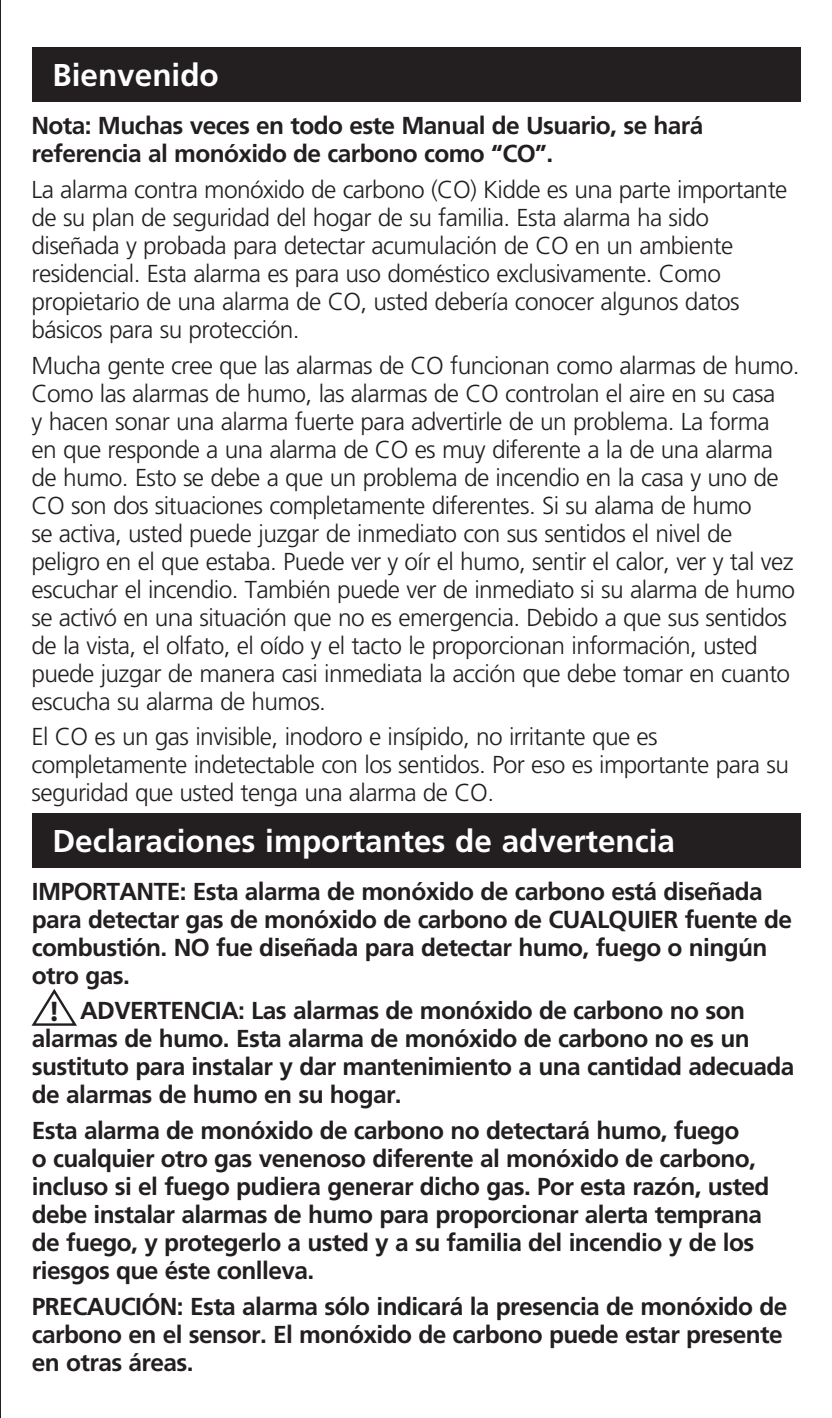
<style>
.page{position:relative;width:832px;height:1418px;background:#fff}
.page>*{position:absolute;margin:0;border:0;box-sizing:border-box;transform-origin:0 0}
.t1{font:700 31.5px "Frutiger";color:#fff}
.t2{font:700 28.35px "Myriad";color:#231f20}
.t3{font:300 24.5px/28px "Frutiger";letter-spacing:-.025em;color:#231f20}
.t4{font:700 24.5px/28px "Frutiger";letter-spacing:-.025em;color:#231f20}
</style>
<div class="page">
<div style="left:32px;top:47px;width:768px;height:54px;background:#231f20"></div>
<div style="left:32px;top:813px;width:768px;height:55px;background:#231f20"></div>
<hr style="left:0;top:0;width:1px;height:1418px;background:#231f20">
<svg style="left:32px;top:989px;width:45px;height:37px"></svg>
<p class="t1" style="left:52px;top:56px;width:168px">Bienvenido</p>
<p class="t4" style="left:32px;top:112px;width:673px">Nota: Muchas veces en todo este Manual de Usuario, se hará referencia al monóxido de carbono como “CO”.</p>
<p class="t3" style="left:32px;top:175px;width:757px">La alarma contra monóxido de carbono (CO) Kidde es una parte importante de su plan de seguridad del hogar de su familia. Esta alarma ha sido diseñada y probada para detectar acumulación de CO en un ambiente residencial. Esta alarma es para uso doméstico exclusivamente. Como propietario de una alarma de CO, usted debería conocer algunos datos básicos para su protección.</p>
<p class="t3" style="left:32px;top:351px;width:769px">Mucha gente cree que las alarmas de CO funcionan como alarmas de humo.<br>Como las alarmas de humo, las alarmas de CO controlan el aire en su casa<br>y hacen sonar una alarma fuerte para advertirle de un problema. La forma en que responde a una alarma de CO es muy diferente a la de una alarma de humo. Esto se debe a que un problema de incendio en la casa y uno de CO son dos situaciones completamente diferentes. Si su alama de humo<br>se activa, usted puede juzgar de inmediato con sus sentidos el nivel de peligro en el que estaba. Puede ver y oír el humo, sentir el calor, ver y tal vez escuchar el incendio. También puede ver de inmediato si su alarma de humo se activó en una situación que no es emergencia. Debido a que sus sentidos de la vista, el olfato, el oído y el tacto le proporcionan información, usted puede juzgar de manera casi inmediata la acción que debe tomar en cuanto escucha su alarma de humos.</p>
<p class="t3" style="left:32px;top:723px;width:759px">El CO es un gas invisible, inodoro e insípido, no irritante que es completamente indetectable con los sentidos. Por eso es importante para su seguridad que usted tenga una alarma de CO.</p>
<p class="t1" style="left:52px;top:822px;width:624px">Declaraciones importantes de advertencia</p>
<p class="t4" style="left:32px;top:877px;width:761px">IMPORTANTE: Esta alarma de monóxido de carbono está diseñada para detectar gas de monóxido de carbono de CUALQUIER fuente de combustión. NO fue diseñada para detectar humo, fuego o ningún otro gas.</p>
<p class="t4" style="left:32px;top:996px;width:764px;text-indent:48px">ADVERTENCIA: Las alarmas de monóxido de carbono no son alarmas de humo. Esta alarma de monóxido de carbono no es un sustituto para instalar y dar mantenimiento a una cantidad adecuada de alarmas de humo en su hogar.</p>
<p class="t4" style="left:32px;top:1116px;width:739px">Esta alarma de monóxido de carbono no detectará humo, fuego<br>o cualquier otro gas venenoso diferente al monóxido de carbono, incluso si el fuego pudiera generar dicho gas. Por esta razón, usted debe instalar alarmas de humo para proporcionar alerta temprana de fuego, y protegerlo a usted y a su familia del incendio y de los riesgos que éste conlleva.</p>
<p class="t4" style="left:32px;top:1291px;width:757px">PRECAUCIÓN: Esta alarma sólo indicará la presencia de monóxido de carbono en el sensor. El monóxido de carbono puede estar presente en otras áreas.</p>
<p class="t2" style="left:51px;top:997px;width:9px">!</p>
</div>
